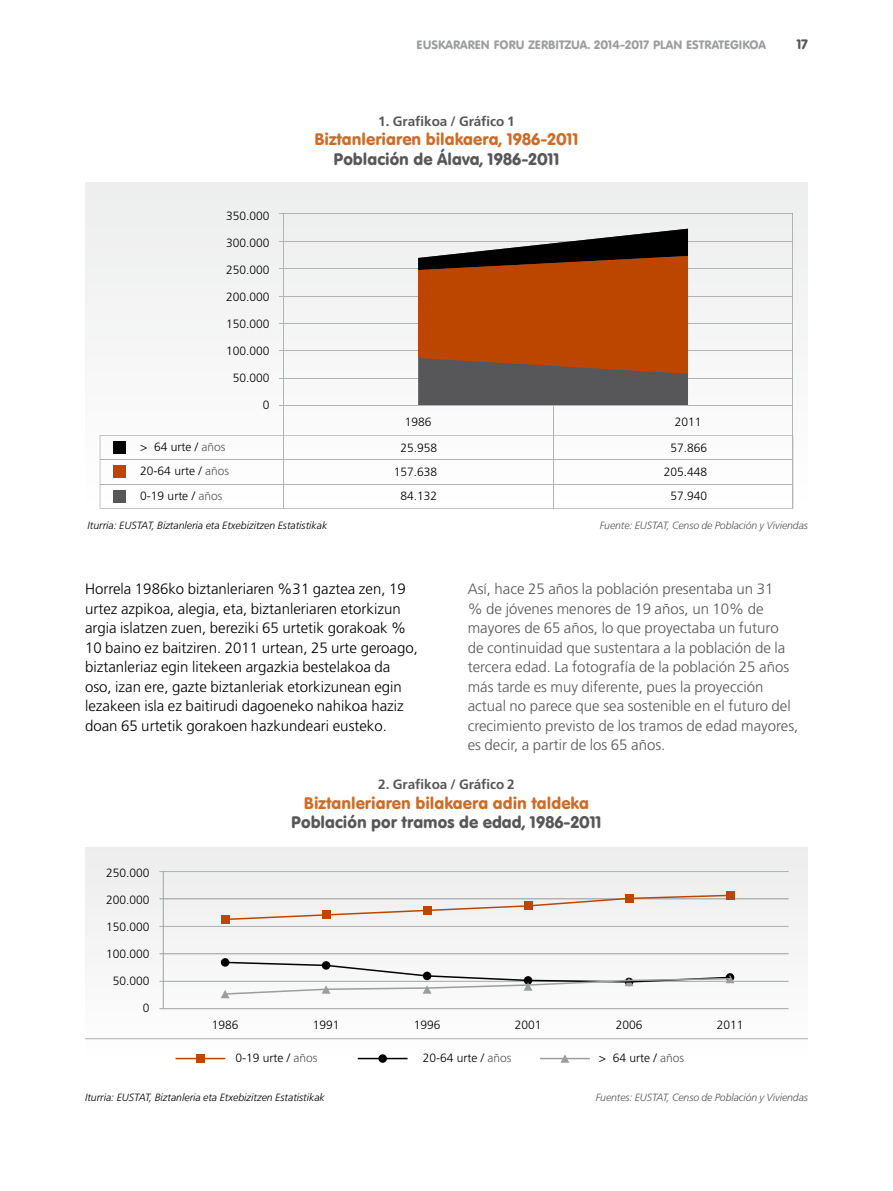
<style>
.page{position:relative;width:893px;height:1191px;background:#fff}
.page>*{position:absolute;margin:0;border:0;box-sizing:border-box;transform-origin:0 0}
.t1{font:16.5px "VAG Rounded BT";color:#cc6c29}
.t2{font:16.5px "VAG Rounded BT";color:#57575a}
.t3{font:300 15px/19.5px "Frutiger LT Std";color:#000}
.t4{font:300 15px/19.5px "Frutiger LT Std";color:#57575a}
.t5{font:700 13.5px "Frutiger LT Std";color:#57575a}
.t6{font:13.5px "VAG Rounded BT";color:#57575a}
.t7{font:300 12px/24px "Frutiger LT Std";color:#000;text-align:center}
.t8{font:12px "VAG Rounded BT";color:#9c9d9f}
.t9{font:italic 300 10.5px "Frutiger LT Std";color:#000}
.t10{font:italic 300 10.5px "Frutiger LT Std";letter-spacing:-.01em;color:#57575a}
.s1{color:#57575a}
</style>
<div class="page">
<div style="left:85px;top:183px;width:723px;height:325px;background:#f4f4f4"></div>
<div style="left:100px;top:435px;width:693px;height:74px;background:#fdfdfd"></div>
<div style="left:113px;top:441px;width:13px;height:13px;background:#000"></div>
<hr style="left:100px;top:459px;width:693px;height:1px;background:#b1b3b4">
<div style="left:113px;top:465px;width:13px;height:13px;background:#bc4600"></div>
<hr style="left:100px;top:484px;width:693px;height:1px;background:#b1b3b4">
<div style="left:113px;top:490px;width:13px;height:13px;background:#57575a"></div>
<hr style="left:280px;top:213px;width:513px;height:1px;background:#b1b3b4">
<hr style="left:280px;top:241px;width:513px;height:1px;background:#b1b3b4">
<hr style="left:280px;top:268px;width:513px;height:1px;background:#b1b3b4">
<hr style="left:280px;top:296px;width:513px;height:1px;background:#b1b3b4">
<hr style="left:280px;top:323px;width:513px;height:1px;background:#b1b3b4">
<hr style="left:280px;top:350px;width:513px;height:1px;background:#b1b3b4">
<hr style="left:280px;top:378px;width:513px;height:1px;background:#b1b3b4">
<div style="left:418px;top:374px;width:270px;height:31px;background:#57575a"></div>
<svg style="left:418px;top:229px;width:270px;height:145px;background:#a14e1d"></svg>
<hr style="left:283px;top:214px;width:1px;height:294px;background:#b1b3b4">
<hr style="left:553px;top:406px;width:1px;height:102px;background:#b1b3b4">
<hr style="left:792px;top:214px;width:1px;height:294px;background:#b1b3b4">
<hr style="left:280px;top:405px;width:513px;height:1px;background:#b1b3b4">
<div style="left:85px;top:847px;width:723px;height:213px;background:#f5f5f5"></div>
<hr style="left:160px;top:871px;width:628px;height:1px;background:#b1b3b4">
<hr style="left:160px;top:898px;width:628px;height:1px;background:#b1b3b4">
<hr style="left:160px;top:926px;width:628px;height:1px;background:#b1b3b4">
<hr style="left:160px;top:953px;width:628px;height:1px;background:#b1b3b4">
<hr style="left:160px;top:981px;width:628px;height:1px;background:#b1b3b4">
<hr style="left:160px;top:1008px;width:628px;height:1px;background:#b1b3b4">
<hr style="left:163px;top:871px;width:1px;height:137px;background:#b1b3b4">
<div style="left:221px;top:915px;width:8px;height:8px;background:#bc4600"></div>
<div style="left:196px;top:1054px;width:9px;height:8px;background:#bc4600"></div>
<div style="left:221px;top:958px;width:8px;height:8px;background:#000;border-radius:50%"></div>
<div style="left:378px;top:1054px;width:9px;height:8px;background:#000;border-radius:50%"></div>
<svg style="left:560px;top:1055px;width:9px;height:7px"></svg>
<div style="left:726px;top:891px;width:8px;height:8px;background:#bc4600"></div>
<svg style="left:224px;top:894px;width:508px;height:27px"></svg>
<svg style="left:221px;top:961px;width:513px;height:37px"></svg>
<hr style="left:175px;top:1057px;width:50px;height:2px;background:#bc4600">
<hr style="left:358px;top:1057px;width:50px;height:2px;background:#000">
<hr style="left:540px;top:1057px;width:50px;height:2px;background:#9c9d9f">
<hr style="left:85px;top:1038px;width:723px;height:1px;background:#b1b3b4">
<p class="t8" style="left:417px;top:37px;width:351px">EUSKARAREN FORU ZERBITZUA. 2014-2017 PLAN ESTRATEGIKOA</p>
<p class="t6" style="left:797px;top:36px;width:13px">17</p>
<p class="t7" style="left:226px;top:203px;width:45px">350.000</p>
<p class="t7" style="left:226px;top:230px;width:45px">300.000</p>
<p class="t7" style="left:226px;top:257px;width:45px">250.000</p>
<p class="t7" style="left:226px;top:284px;width:45px">200.000</p>
<p class="t7" style="left:226px;top:311px;width:45px">150.000</p>
<p class="t7" style="left:226px;top:338px;width:45px">100.000</p>
<p class="t7" style="left:233px;top:365px;width:38px">50.000</p>
<p class="t7" style="left:263px;top:392px;width:8px">0</p>
<p class="t7" style="left:140px;top:435px;width:90px;line-height:24.5px;text-align:left">&gt; 64 urte / <span class="s1">años<br></span>20-64 urte / <span class="s1">años<br></span>0-19 urte / <span class="s1">años</span></p>
<p class="t5" style="left:378px;top:113px;width:138px">1. Grafikoa / Gráfico 1</p>
<p class="t1" style="left:314px;top:129px;width:266px">Biztanleriaren bilakaera, 1986-2011</p>
<p class="t2" style="left:333px;top:148px;width:228px">Población de Álava, 1986-2011</p>
<p class="t7" style="left:400px;top:409px;width:38px;line-height:25.5px">1986<br>25.958</p>
<p class="t7" style="left:394px;top:459px;width:45px">157.638<br>84.132</p>
<p class="t9" style="left:88px;top:519px;width:241px">Iturria: EUSTAT, Biztanleria eta Etxebizitzen Estatistikak</p>
<p class="t7" style="left:675px;top:410px;width:28px">2011</p>
<p class="t7" style="left:664px;top:435px;width:45px">57.866<br>205.448<br>57.940</p>
<p class="t10" style="left:600px;top:519px;width:210px">Fuente: EUSTAT, Censo de Población y Viviendas</p>
<p class="t3" style="left:85px;top:579px;width:334px">Horrela 1986ko biztanleriaren %31 gaztea zen, 19 urtez azpikoa, alegia, eta, biztanleriaren etorkizun argia islatzen zuen, bereziki 65 urtetik gorakoak % 10 baino ez baitziren. 2011 urtean, 25 urte geroago, biztanleriaz egin litekeen argazkia bestelakoa da oso, izan ere, gazte biztanleriak etorkizunean egin lezakeen isla ez baitirudi dagoeneko nahikoa haziz doan 65 urtetik gorakoen hazkundeari eusteko.</p>
<p class="t4" style="left:468px;top:579px;width:332px">Así, hace 25 años la población presentaba un 31<br>% de jóvenes menores de 19 años, un 10% de mayores de 65 años, lo que proyectaba un futuro<br>de continuidad que sustentara a la población de la tercera edad. La fotografía de la población 25 años más tarde es muy diferente, pues la proyección actual no parece que sea sostenible en el futuro del crecimiento previsto de los tramos de edad mayores, es decir, a partir de los 65 años.</p>
<p class="t7" style="left:106px;top:861px;width:45px">250.000</p>
<p class="t7" style="left:106px;top:888px;width:45px">200.000</p>
<p class="t7" style="left:106px;top:915px;width:45px">150.000</p>
<p class="t7" style="left:106px;top:942px;width:45px">100.000</p>
<p class="t7" style="left:113px;top:969px;width:38px">50.000</p>
<p class="t7" style="left:143px;top:996px;width:8px">0</p>
<p class="t5" style="left:378px;top:776px;width:138px">2. Grafikoa / Gráfico 2</p>
<p class="t1" style="left:304px;top:792px;width:287px">Biztanleriaren bilakaera adin taldeka</p>
<p class="t2" style="left:291px;top:811px;width:312px">Población por tramos de edad, 1986-2011</p>
<p class="t7" style="left:212px;top:1012px;width:28px">1986</p>
<p class="t7" style="left:313px;top:1012px;width:28px">1991</p>
<p class="t7" style="left:414px;top:1012px;width:28px">1996</p>
<p class="t7" style="left:515px;top:1012px;width:28px">2001</p>
<p class="t7" style="left:616px;top:1012px;width:28px">2006</p>
<p class="t7" style="left:717px;top:1012px;width:28px">2011</p>
<p class="t7" style="left:236px;top:1046px;width:84px">0-19 urte / <span class="s1">años</span></p>
<p class="t7" style="left:423px;top:1046px;width:90px">20-64 urte / <span class="s1">años</span></p>
<p class="t7" style="left:599px;top:1046px;width:87px">&gt; 64 urte / <span class="s1">años</span></p>
<p class="t9" style="left:85px;top:1091px;width:241px">Iturria: EUSTAT, Biztanleria eta Etxebizitzen Estatistikak</p>
<p class="t10" style="left:596px;top:1091px;width:214px">Fuentes: EUSTAT, Censo de Población y Viviendas</p>
</div>
